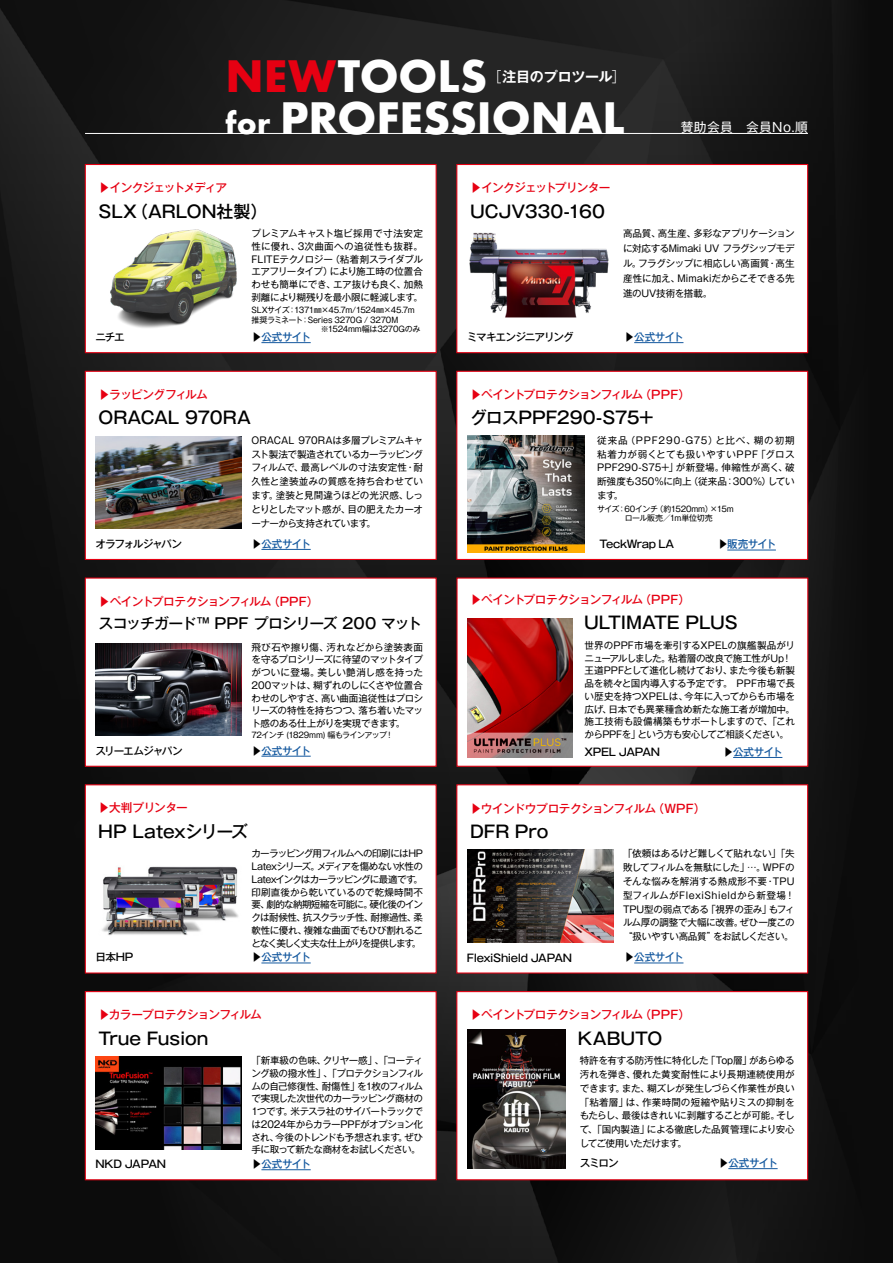
<style>
.page{position:relative;width:893px;height:1263px;background:#fff}
.page>*{position:absolute;margin:0;border:0;box-sizing:border-box;transform-origin:0 0}
.t1{font:700 42.15px/42.2px "Futura";color:#fff}
.t2{font:500 16.95px "Gothic MB101 Pro";letter-spacing:-.01em;color:#000}
.t3{font:500 16.95px "Gothic MB101 Pro";letter-spacing:-.035em;color:#000}
.t4{font:500 14.85px "Gothic MB101 Pro";letter-spacing:-.065em;color:#000}
.t5{font:700 14.1px "Gothic MB101 Pro De";letter-spacing:-.02em;color:#fff}
.t6{font:12.75px "Gothic MB101 Pro";letter-spacing:.025em;color:#fff}
.t7{font:500 11.7px "Gothic MB101 Pro";letter-spacing:-.065em;color:#e60012}
.t8{font:500 11.7px "Gothic MB101 Pro";letter-spacing:-.085em;color:#e60012}
.t9{font:500 11.7px "Gothic MB101 Pro";letter-spacing:-.045em;color:#e60012}
.t10{font:500 10.65px "Gothic MB101 Pro";letter-spacing:-.05em;color:#000}
.t11{font:500 10.65px "Gothic MB101 Pro";letter-spacing:-.07em;color:#15599f}
.t12{font:500 10.65px "Gothic MB101 Pro";letter-spacing:-.1em;color:#000}
.t13{font:500 10.65px "Gothic MB101 Pro";letter-spacing:-.11em;color:#000}
.t14{font:500 10.65px "Gothic MB101 Pro";letter-spacing:-.095em;color:#000}
.t15{font:500 10.65px "Gothic MB101 Pro";letter-spacing:-.025em;color:#000}
.t16{font:9.6px/12.8px "Gothic MB101 Pro";letter-spacing:-.035em;color:#000;text-align:justify}
.t17{font:7.95px/9.6px "Gothic MB101 Pro";letter-spacing:-.03em;color:#000}
.t18{font:7.95px "Gothic MB101 Pro";letter-spacing:-.075em;color:#000}
.t19{font:7.95px "Gothic MB101 Pro";letter-spacing:-.055em;color:#000}
.s1{color:#e60012}
.s2{font-size:28.65px}
.s3{font-family:"Gothic MB101 Pro";font-weight:300}
.s4{color:#000}
.s5{color:#15599f}
</style>
<div class="page">
<img style="left:0;top:0;width:893px;height:1263px">
<hr style="left:85px;top:133px;width:723px;height:1px;background:#fff">
<div style="left:85px;top:164px;width:352px;height:189px;background:#fff;border:1px solid #e60012"></div>
<img style="left:110px;top:229px;width:127px;height:99px">
<hr style="left:261px;top:342px;width:50px;height:1px;background:#15599f">
<div style="left:456px;top:164px;width:352px;height:189px;background:#fff;border:1px solid #e60012"></div>
<img style="left:469px;top:232px;width:140px;height:86px">
<hr style="left:634px;top:342px;width:49px;height:1px;background:#15599f">
<div style="left:85px;top:371px;width:352px;height:189px;background:#fff;border:1px solid #e60012"></div>
<img style="left:96px;top:436px;width:145px;height:93px">
<hr style="left:261px;top:549px;width:50px;height:1px;background:#15599f">
<div style="left:456px;top:371px;width:352px;height:189px;background:#fff;border:1px solid #e60012"></div>
<hr style="left:727px;top:550px;width:49px;height:1px;background:#15599f">
<img style="left:468px;top:435px;width:116px;height:117px">
<div style="left:85px;top:577px;width:352px;height:190px;background:#fff;border:1px solid #e60012"></div>
<img style="left:96px;top:643px;width:145px;height:93px">
<hr style="left:261px;top:756px;width:50px;height:1px;background:#15599f">
<div style="left:456px;top:577px;width:352px;height:190px;background:#fff;border:1px solid #e60012"></div>
<hr style="left:733px;top:757px;width:49px;height:1px;background:#15599f">
<img style="left:468px;top:618px;width:104px;height:139px">
<div style="left:85px;top:784px;width:352px;height:189px;background:#fff;border:1px solid #e60012"></div>
<hr style="left:261px;top:963px;width:50px;height:1px;background:#15599f">
<img style="left:102px;top:866px;width:137px;height:69px">
<div style="left:456px;top:784px;width:352px;height:189px;background:#fff;border:1px solid #e60012"></div>
<hr style="left:634px;top:963px;width:49px;height:1px;background:#15599f">
<img style="left:468px;top:850px;width:145px;height:92px">
<div style="left:85px;top:991px;width:352px;height:189px;background:#fff;border:1px solid #e60012"></div>
<img style="left:96px;top:1056px;width:145px;height:93px">
<hr style="left:261px;top:1169px;width:50px;height:1px;background:#15599f">
<div style="left:456px;top:991px;width:352px;height:189px;background:#fff;border:1px solid #e60012"></div>
<hr style="left:728px;top:1168px;width:50px;height:1px;background:#15599f">
<img style="left:468px;top:1030px;width:98px;height:139px">
<h1 class="t1" style="left:225px;top:55px;width:401px"><span class="s1">NEW</span>TOOLS<br><span class="s2">for</span> PROFESSIONAL</h1>
<h3 class="t5" style="left:488px;top:65px;width:139px"><span class="s3">［</span>注目のプロツール<span class="s3">］</span></h3>
<p class="t8" style="left:98px;top:178px;width:130px">▶インクジェットメディア</p>
<h2 class="t2" style="left:98px;top:197px;width:170px">SLX（ARLON社製）</h2>
<p class="t7" style="left:470px;top:178px;width:142px">▶インクジェットプリンター</p>
<h2 class="t2" style="left:470px;top:197px;width:136px">UCJV330-160</h2>
<h3 class="t6" style="left:681px;top:117px;width:129px">賛助会員　会員No.順</h3>
<p class="t16" style="left:251px;top:226px;width:173px">プレミアムキャスト塩ビ採用で寸法安定性に優れ、3次曲面への追従性も抜群。FLITEテクノロジー（粘着剤スライダブルエアフリータイプ）により施工時の位置合わせも簡単にでき、エア抜けも良く、加熱剥離により糊残りを最小限に軽減します。</p>
<p class="t18" style="left:251px;top:304px;width:165px">SLXサイズ：1371㎜×45.7m/1524㎜×45.7m</p>
<p class="t17" style="left:251px;top:314px;width:148px">推奨ラミネート：Series 3270G / 3270M</p>
<p class="t17" style="left:305px;top:323px;width:116px">　　※1524mm幅は3270Gのみ</p>
<p class="t10" style="left:95px;top:328px;width:31px">ニチエ</p>
<p class="t11" style="left:251px;top:328px;width:61px"><span class="s4">▶︎</span> 公式サイト</p>
<p class="t16" style="left:623px;top:225px;width:173px;line-height:14.9px">高品質、高生産、多彩なアプリケーションに対応するMimaki UV フラグシップモデル。フラグシップに相応しい高画質・高生産性に加え、Mimakiだからこそできる先進のUV技術を搭載。</p>
<p class="t12" style="left:467px;top:328px;width:108px">ミマキエンジニアリング</p>
<p class="t11" style="left:624px;top:328px;width:61px"><span class="s4">▶︎</span> 公式サイト</p>
<p class="t7" style="left:98px;top:385px;width:111px">▶ラッピングフィルム</p>
<h2 class="t2" style="left:98px;top:404px;width:154px">ORACAL 970RA</h2>
<p class="t7" style="left:470px;top:385px;width:222px">▶ペイントプロテクションフィルム（PPF）</p>
<h2 class="t2" style="left:470px;top:404px;width:185px">グロスPPF290-S75+</h2>
<p class="t16" style="left:251px;top:432px;width:173px;line-height:13.8px">ORACAL 970RAは多層プレミアムキャスト製法で製造されているカーラッピングフィルムで、最高レベルの寸法安定性・耐久性と塗装並みの質感を持ち合わせています。塗装と見間違うほどの光沢感、しっとりとしたマット感が、目の肥えたカーオーナーから支持されています。</p>
<p class="t16" style="left:597px;top:432px;width:199px;line-height:13.8px">従来品（PPF290-G75）と比べ、糊の初期粘着力が弱くとても扱いやすいPPF「グロスPPF290-S75+」が新登場。伸縮性が高く、破断強度も350％に向上（従来品：300％）しています。</p>
<p class="t17" style="left:597px;top:503px;width:138px">サイズ：60インチ（約1520mm）×15m　　　 ロール販売／1m単位切売</p>
<p class="t13" style="left:95px;top:535px;width:88px">オラフォルジャパン</p>
<p class="t11" style="left:251px;top:535px;width:61px"><span class="s4">▶︎</span> 公式サイト</p>
<p class="t10" style="left:600px;top:536px;width:76px">TeckWrap LA</p>
<p class="t11" style="left:718px;top:536px;width:60px"><span class="s4">▶︎</span>販売サイト</p>
<p class="t7" style="left:98px;top:592px;width:222px">▶ペイントプロテクションフィルム（PPF）</p>
<h3 class="t4" style="left:98px;top:611px;width:325px">スコッチガード™ PPF プロシリーズ 200 マット</h3>
<p class="t7" style="left:470px;top:590px;width:222px">▶ペイントプロテクションフィルム（PPF）</p>
<h2 class="t2" style="left:584px;top:609px;width:155px">ULTIMATE PLUS</h2>
<p class="t16" style="left:251px;top:639px;width:173px">飛び石や擦り傷、汚れなどから塗装表面を守るプロシリーズに待望のマットタイプがついに登場。美しい艶消し感を持った200マットは、糊ずれのしにくさや位置合わせのしやすさ、高い曲面追従性はプロシリーズの特性を持ちつつ、落ち着いたマット感のある仕上がりを実現できます。</p>
<p class="t19" style="left:251px;top:729px;width:144px">72インチ (1829mm) 幅もラインアップ！</p>
<p class="t16" style="left:584px;top:637px;width:212px;text-align:left">世界のPPF市場を牽引するXPELの旗艦製品がリニューアルしました。粘着層の改良で施工性がUp！王道PPFとして進化し続けており、また今後も新製品を続々と国内導入する予定です。 PPF市場で長い歴史を持つXPELは、今年に入ってからも市場を広げ、日本でも異業種含め新たな施工者が増加中。施工技術も設備構築もサポートしますので、「これからPPFを」という方も安心してご相談ください。</p>
<p class="t14" style="left:95px;top:742px;width:89px">スリーエムジャパン</p>
<p class="t11" style="left:251px;top:742px;width:61px"><span class="s4">▶︎</span> 公式サイト</p>
<p class="t10" style="left:584px;top:743px;width:77px">XPEL JAPAN</p>
<p class="t10" style="left:692px;top:743px;width:92px">　　　▶︎ <span class="s5">公式サイト</span></p>
<p class="t9" style="left:98px;top:798px;width:91px">▶大判プリンター</p>
<h2 class="t3" style="left:98px;top:817px;width:151px">HP Latexシリーズ</h2>
<p class="t7" style="left:470px;top:798px;width:237px">▶ウインドウプロテクションフィルム（WPF）</p>
<h2 class="t2" style="left:470px;top:817px;width:80px">DFR Pro</h2>
<p class="t16" style="left:251px;top:846px;width:173px">カーラッピング用フィルムへの印刷にはHP Latexシリーズ。メディアを傷めない水性のLatexインクはカーラッピングに最適です。印刷直後から乾いているので乾燥時間不要、劇的な納期短縮を可能に。硬化後のインクは耐候性、抗スクラッチ性、耐擦過性、柔軟性に優れ、複雑な曲面でもひび割れることなく美しく丈夫な仕上がりを提供します。</p>
<p class="t16" style="left:623px;top:845px;width:173px;line-height:13.8px">「依頼はあるけど難しくて貼れない」「失敗してフィルムを無駄にした」…。WPFのそんな悩みを解消する熱成形不要・TPU型フィルムがFlexiShieldから新登場！TPU型の弱点である「視界の歪み」もフィルム厚の調整で大幅に改善。ぜひ一度この“扱いやすい高品質”をお試しください。</p>
<p class="t10" style="left:95px;top:948px;width:40px">日本HP</p>
<p class="t11" style="left:251px;top:948px;width:61px"><span class="s4">▶︎</span> 公式サイト</p>
<p class="t10" style="left:467px;top:949px;width:107px">FlexiShield JAPAN</p>
<p class="t11" style="left:624px;top:948px;width:61px"><span class="s4">▶︎</span> 公式サイト</p>
<p class="t7" style="left:98px;top:1005px;width:165px">▶カラープロテクションフィルム</p>
<h2 class="t2" style="left:98px;top:1024px;width:112px">True Fusion</h2>
<p class="t7" style="left:470px;top:1005px;width:222px">▶ペイントプロテクションフィルム（PPF）</p>
<h2 class="t2" style="left:470px;top:1024px;width:194px">　　　　　　 KABUTO</h2>
<p class="t16" style="left:251px;top:1053px;width:173px">「新車級の色味、クリヤー感」、「コーティング級の撥水性」、「プロテクションフィルムの自己修復性、耐傷性」を1枚のフィルムで実現した次世代のカーラッピング商材の1つです。米テスラ社のサイバートラックでは2024年からカラーPPFがオプション化され、今後のトレンドも予想されます。ぜひ手に取って新たな商材をお試しください。</p>
<p class="t16" style="left:580px;top:1052px;width:216px;line-height:13.8px">特許を有する防汚性に特化した「Top層」があらゆる汚れを弾き、優れた黄変耐性により長期連続使用ができます。また、糊ズレが発生しづらく作業性が良い「粘着層」は、作業時間の短縮や貼りミスの抑制をもたらし、最後はきれいに剥離することが可能。そして、「国内製造」による徹底した品質管理により安心してご使用いただけます。</p>
<p class="t15" style="left:95px;top:1155px;width:72px">NKD JAPAN</p>
<p class="t11" style="left:251px;top:1155px;width:61px"><span class="s4">▶︎</span> 公式サイト</p>
<p class="t10" style="left:580px;top:1154px;width:41px">スミロン</p>
<p class="t10" style="left:688px;top:1154px;width:92px">　　　▶︎ <span class="s5">公式サイト</span></p>
</div>
